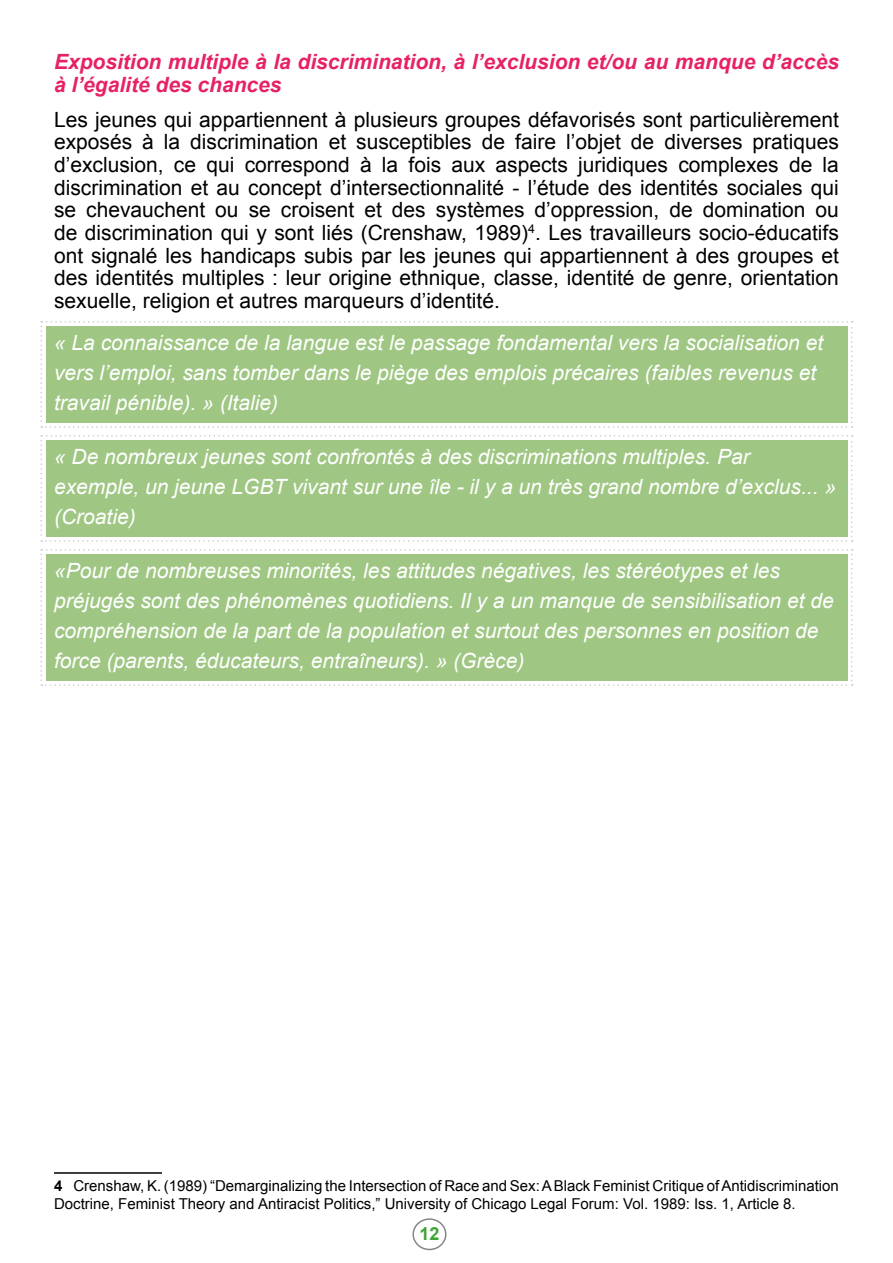
<style>
.page{position:relative;width:893px;height:1263px;background:#fff}
.page>*{position:absolute;margin:0;border:0;box-sizing:border-box;transform-origin:0 0}
.t1{font:21px/22.6px "Arial";color:#000;text-align:justify}
.t2{font:italic 21px/30px "Arial";color:#fff}
.t3{font:italic 700 21px/22.5px "Arial";color:#e72166}
.t4{font:700 18px "Arial";color:#3fa535}
.t5{font:15px/18px "Arial";color:#000}
.s1{font-weight:700}
.s2{color:#fff}
</style>
<div class="page">
<div style="left:412px;top:1218px;width:34px;height:32px;border:2px solid #000;border-radius:50%"></div>
<svg style="left:40px;top:321px;width:813px;height:107px;background:#a8cc8f"></svg>
<svg style="left:40px;top:435px;width:813px;height:107px;background:#a8cc8f"></svg>
<svg style="left:40px;top:549px;width:813px;height:137px;background:#a6cb8d"></svg>
<hr style="left:54px;top:1172px;width:108px;height:2px;background:#000">
<p class="t3" style="left:54px;top:51px;width:786px">Exposition multiple à la discrimination, à l’exclusion et/ou au manque d’accès à l’égalité des chances</p>
<p class="t1" style="left:54px;top:108px;width:786px">Les jeunes qui appartiennent à plusieurs groupes défavorisés sont particulièrement exposés à la discrimination et susceptibles de faire l’objet de diverses pratiques d’exclusion, ce qui correspond à la fois aux aspects juridiques complexes de la discrimination et au concept d’intersectionnalité - l’étude des identités sociales qui se chevauchent ou se croisent et des systèmes d’oppression, de domination ou de discrimination qui y sont liés (Crenshaw, 1989)<sup>4</sup>. Les travailleurs socio-éducatifs ont signalé les handicaps subis par les jeunes qui appartiennent à des groupes et des identités multiples : leur origine ethnique, classe, identité de genre, orientation sexuelle, religion et autres marqueurs d’identité.</p>
<p class="t2" style="left:54px;top:328px;width:771px">« La connaissance de la langue est le passage fondamental vers la socialisation et vers l’emploi, sans tomber dans le piège des emplois précaires (faibles revenus et travail pénible). » (Italie)</p>
<p class="t2" style="left:54px;top:442px;width:784px">« De nombreux jeunes sont confrontés à des discriminations multiples. Par exemple, un jeune LGBT vivant sur une île - il y a un très grand nombre d’exclus... » (Croatie)</p>
<p class="t2" style="left:54px;top:556px;width:781px">«Pour de nombreuses minorités, les attitudes négatives, les stéréotypes et les préjugés sont des phénomènes quotidiens. Il y a un manque de sensibilisation et de compréhension de la part de la population et surtout des personnes en position de force (parents, éducateurs, entraîneurs). » (Grèce)</p>
<p class="t5" style="left:54px;top:1177px;width:786px"><span class="s1">4</span><span class="s2">_</span> Crenshaw, K. (1989) “Demarginalizing the Intersection of Race and Sex: A Black Feminist Critique of Antidiscrimination<br>Doctrine, Feminist Theory and Antiracist Politics,” University of Chicago Legal Forum: Vol. 1989: Iss. 1, Article 8.</p>
<p class="t4" style="left:419px;top:1222px;width:22px">12</p>
</div>
